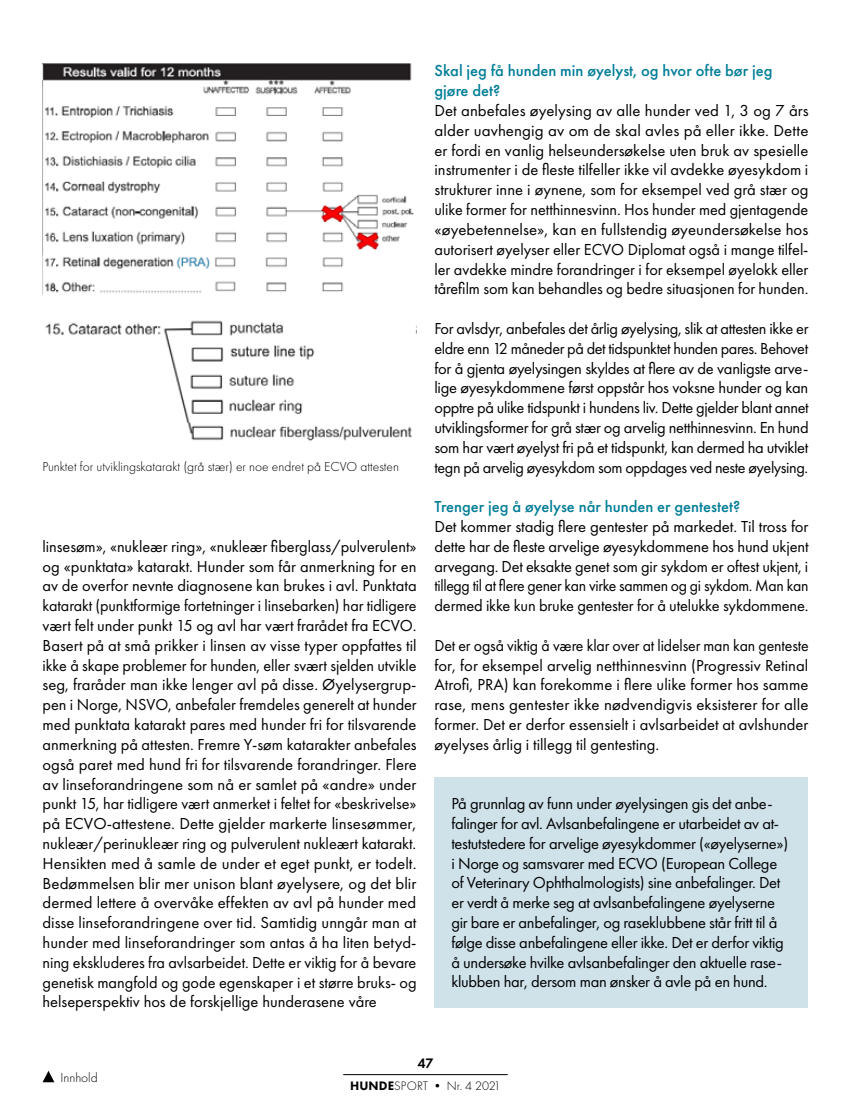
<style>
.page{position:relative;width:851px;height:1106px;background:#fff}
.page>*{position:absolute;margin:0;border:0;box-sizing:border-box;transform-origin:0 0}
.t1{font:16.5px/19.8px "Futura PT";letter-spacing:-.02em;color:#000;text-align:justify}
.t2{font:16.5px/19.8px "Futura PT";letter-spacing:-.02em;color:#000;text-align:justify;scale:.96 1}
.t3{font:500 16.5px/19.8px "Futura PT";color:#007d97}
.t4{font:600 14.25px "Futura PT";color:#000}
.t5{font:300 13.5px "Futura PT";color:#000}
.t6{font:300 12.75px "Futura PT";color:#000}
.s1{font-weight:800}
</style>
<div class="page">
<img style="left:43px;top:64px;width:371px;height:229px">
<img style="left:45px;top:320px;width:371px;height:121px">
<div style="left:434px;top:777px;width:374px;height:231px;background:#cfe2ea"></div>
<hr style="left:343px;top:1074px;width:164px;height:1px;background:#000">
<svg style="left:43px;top:1071px;width:11px;height:11px"></svg>
<p class="t5" style="left:43px;top:459px;width:358px">Punktet for utviklingskatarakt (grå stær) er noe endret på ECVO attesten</p>
<p class="t1" style="left:43px;top:536px;width:375px">linsesøm», «nukleær ring», «nukleær fiberglass/pulverulent» og «punktata» katarakt. Hunder som får anmerkning for en av de overfor nevnte diagnosene kan brukes i avl. Punktata katarakt (punktformige fortetninger i linsebarken) har tidligere vært felt under punkt 15 og avl har vært frarådet fra ECVO.<br>Basert på at små prikker i linsen av visse typer oppfattes til ikke å skape problemer for hunden, eller svært sjelden utvikle seg, fraråder man ikke lenger avl på disse. Øyelysergrup&shy;pen i Norge, NSVO, anbefaler fremdeles generelt at hunder med punktata katarakt pares med hunder fri for tilsvarende anmerkning på attesten. Fremre Y-søm katarakter anbefales også paret med hund fri for tilsvarende forandringer. Flere av linseforandringene som nå er samlet på «andre» under punkt 15, har tidligere vært anmerket i feltet for «beskrivelse» på ECVO-attestene. Dette gjelder markerte linsesømmer, nukleær/perinukleær ring og pulverulent nukleært katarakt.<br>Hensikten med å samle de under et eget punkt, er todelt.<br>Bedømmelsen blir mer unison blant øyelysere, og det blir dermed lettere å overvåke effekten av avl på hunder med disse linseforandringene over tid. Samtidig unngår man at hunder med linseforandringer som antas å ha liten betyd&shy;ning ekskluderes fra avlsarbeidet. Dette er viktig for å bevare genetisk mangfold og gode egenskaper i et større bruks- og helseperspektiv hos de forskjellige hunderasene våre</p>
<p class="t3" style="left:434px;top:61px;width:339px">Skal jeg få hunden min øyelyst, og hvor ofte bør jeg gjøre det?</p>
<p class="t1" style="left:434px;top:101px;width:375px">Det anbefales øyelysing av alle hunder ved 1, 3 og 7 års alder uavhengig av om de skal avles på eller ikke. Dette er fordi en vanlig helseundersøkelse uten bruk av spesielle instrumenter i de fleste tilfeller ikke vil avdekke øyesykdom i strukturer inne i øynene, som for eksempel ved grå stær og ulike former for netthinnesvinn. Hos hunder med gjentagende «øyebetennelse», kan en fullstendig øyeundersøkelse hos autorisert øyelyser eller ECVO Diplomat også i mange tilfel&shy;ler avdekke mindre forandringer i for eksempel øyelokk eller tårefilm som kan behandles og bedre situasjonen for hunden.</p>
<p class="t1" style="left:434px;top:318px;width:375px">For avlsdyr, anbefales det årlig øyelysing, slik at attesten ikke er eldre enn 12 måneder på det tidspunktet hunden pares. Behovet for å gjenta øyelysingen skyldes at flere av de vanligste arve&shy;lige øyesykdommene først oppstår hos voksne hunder og kan opptre på ulike tidspunkt i hundens liv. Dette gjelder blant annet utviklingsformer for grå stær og arvelig netthinnesvinn. En hund som har vært øyelyst fri på et tidspunkt, kan dermed ha utviklet tegn på arvelig øyesykdom som oppdages ved neste øyelysing.</p>
<p class="t3" style="left:434px;top:497px;width:307px">Trenger jeg å øyelyse når hunden er gentestet?</p>
<p class="t1" style="left:434px;top:516px;width:375px">Det kommer stadig flere gentester på markedet. Til tross for dette har de fleste arvelige øyesykdommene hos hund ukjent arvegang. Det eksakte genet som gir sykdom er oftest ukjent, i tillegg til at flere gener kan virke sammen og gi sykdom. Man kan dermed ikke kun bruke gentester for å utelukke sykdommene.</p>
<p class="t2" style="left:434px;top:635px;width:391px">Det er også viktig å være klar over at lidelser man kan genteste for, for eksempel arvelig netthinnesvinn (Progressiv Retinal Atrofi, PRA) kan forekomme i flere ulike former hos samme rase, mens gentester ikke nødvendigvis eksisterer for alle former. Det er derfor essensielt i avlsarbeidet at avlshunder øyelyses årlig i tillegg til gentesting.</p>
<p class="t1" style="left:451px;top:793px;width:338px;text-align:left">På grunnlag av funn under øyelysingen gis det anbe&shy;falinger for avl. Avlsanbefalingene er utarbeidet av at&shy;testutstedere for arvelige øyesykdommer («øyelyserne») i Norge og samsvarer med ECVO (European College of Veterinary Ophthalmologists) sine anbefalinger. Det er verdt å merke seg at avlsanbefalingene øyelyserne gir bare er anbefalinger, og raseklubbene står fritt til å følge disse anbefalingene eller ikke. Det er derfor viktig å undersøke hvilke avlsanbefalinger den aktuelle rase&shy;klubben har, dersom man ønsker å avle på en hund.</p>
<p class="t5" style="left:61px;top:1070px;width:39px">Innhold</p>
<p class="t4" style="left:417px;top:1054px;width:18px">47</p>
<p class="t6" style="left:350px;top:1078px;width:152px"><span class="s1">HUNDE</span>SPORT • Nr. 4 2021</p>
</div>
